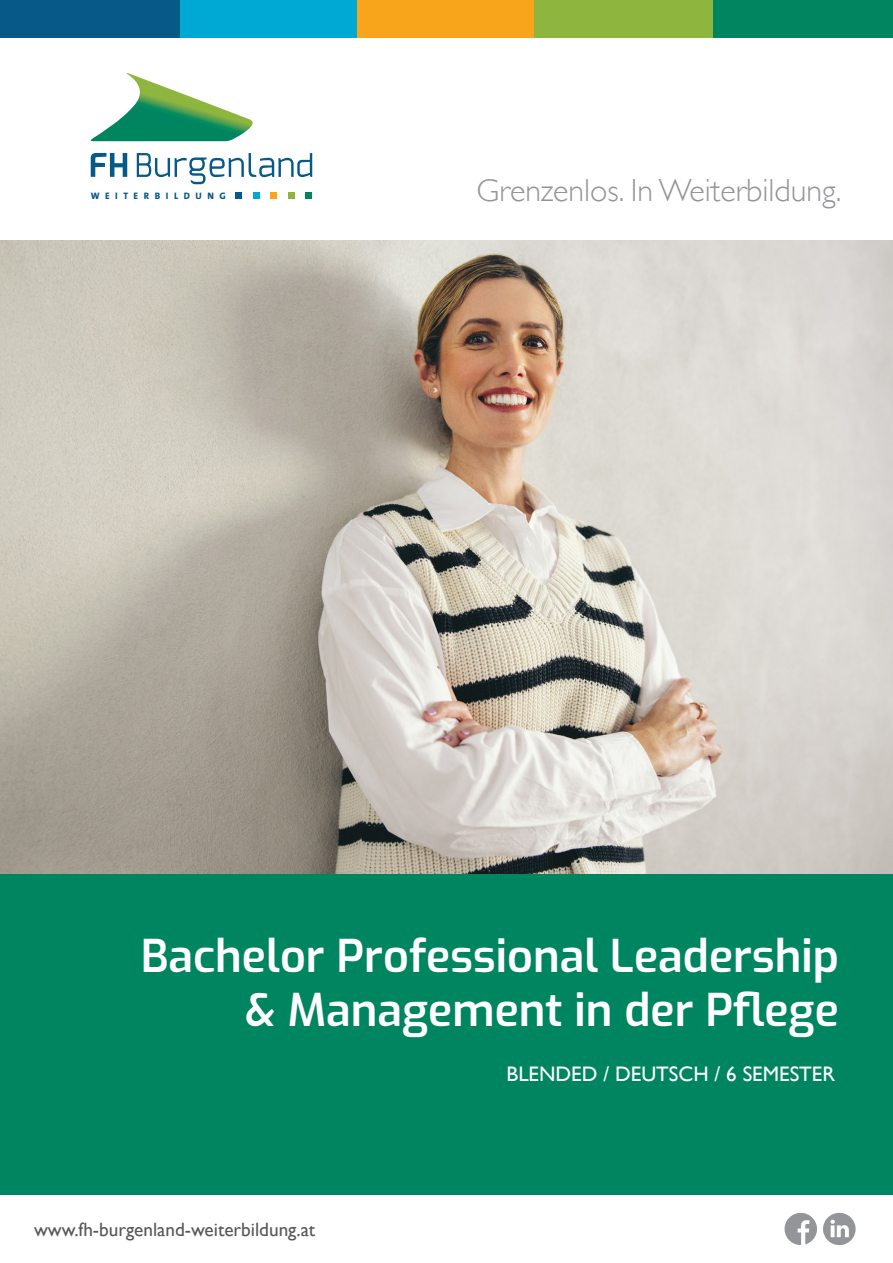
<style>
.page{position:relative;width:893px;height:1263px;background:#fff}
.page>*{position:absolute;margin:0;border:0;box-sizing:border-box;transform-origin:0 0}
.Lehrgangstitel{font:100 45px/54px "Exo";color:#fff;text-align:right}
.Grenzenlos__In_Weite{font:300 31.95px "Gill Sans";color:#939598}
.Organisationsform{font:21px "Gill Sans";color:#fff}
.URL{font:19.2px "Gill Sans";color:#57585a}
.t1{font:800 9.45px "The Sans B8";letter-spacing:.59em;color:#075a88}
</style>
<div class="page">
<div style="left:713px;top:0;width:180px;height:37px;background:#008561"></div>
<div style="left:357px;top:0;width:178px;height:37px;background:#f9a51b"></div>
<div style="left:535px;top:0;width:178px;height:37px;background:#8eb63e"></div>
<div style="left:179px;top:0;width:178px;height:37px;background:#00a9d4"></div>
<div style="left:0;top:0;width:179px;height:37px;background:#075a88"></div>
<div style="left:0;top:874px;width:893px;height:321px;background:#008561"></div>
<svg style="left:91px;top:153px;width:36px;height:24px"></svg>
<svg style="left:137px;top:153px;width:175px;height:31px"></svg>
<svg style="left:91px;top:73px;width:162px;height:69px"></svg>
<svg style="left:271px;top:192px;width:6px;height:6px"></svg>
<div style="left:288px;top:192px;width:7px;height:6px;background:#8eb63e"></div>
<svg style="left:236px;top:192px;width:6px;height:6px"></svg>
<div style="left:253px;top:192px;width:7px;height:6px;background:#00a9d4"></div>
<svg style="left:306px;top:192px;width:6px;height:6px"></svg>
<svg style="left:823px;top:1212px;width:33px;height:33px"></svg>
<svg style="left:784px;top:1212px;width:33px;height:33px"></svg>
<img style="left:0;top:240px;width:893px;height:634px">
<p class="t1" style="left:91px;top:191px;width:137px">WEITERBILDUNG</p>
<p class="Grenzenlos__In_Weite" style="left:476px;top:165px;width:367px">Grenzenlos. In Weiterbildung.</p>
<p class="Lehrgangstitel" style="left:141px;top:927px;width:700px">Bachelor Professional Leadership &amp; Management in der Pflege</p>
<p class="Organisationsform" style="left:506px;top:1062px;width:330px">BLENDED / DEUTSCH / 6 SEMESTER</p>
<p class="URL" style="left:34px;top:1218px;width:283px">www.fh-burgenland-weiterbildung.at</p>
</div>
